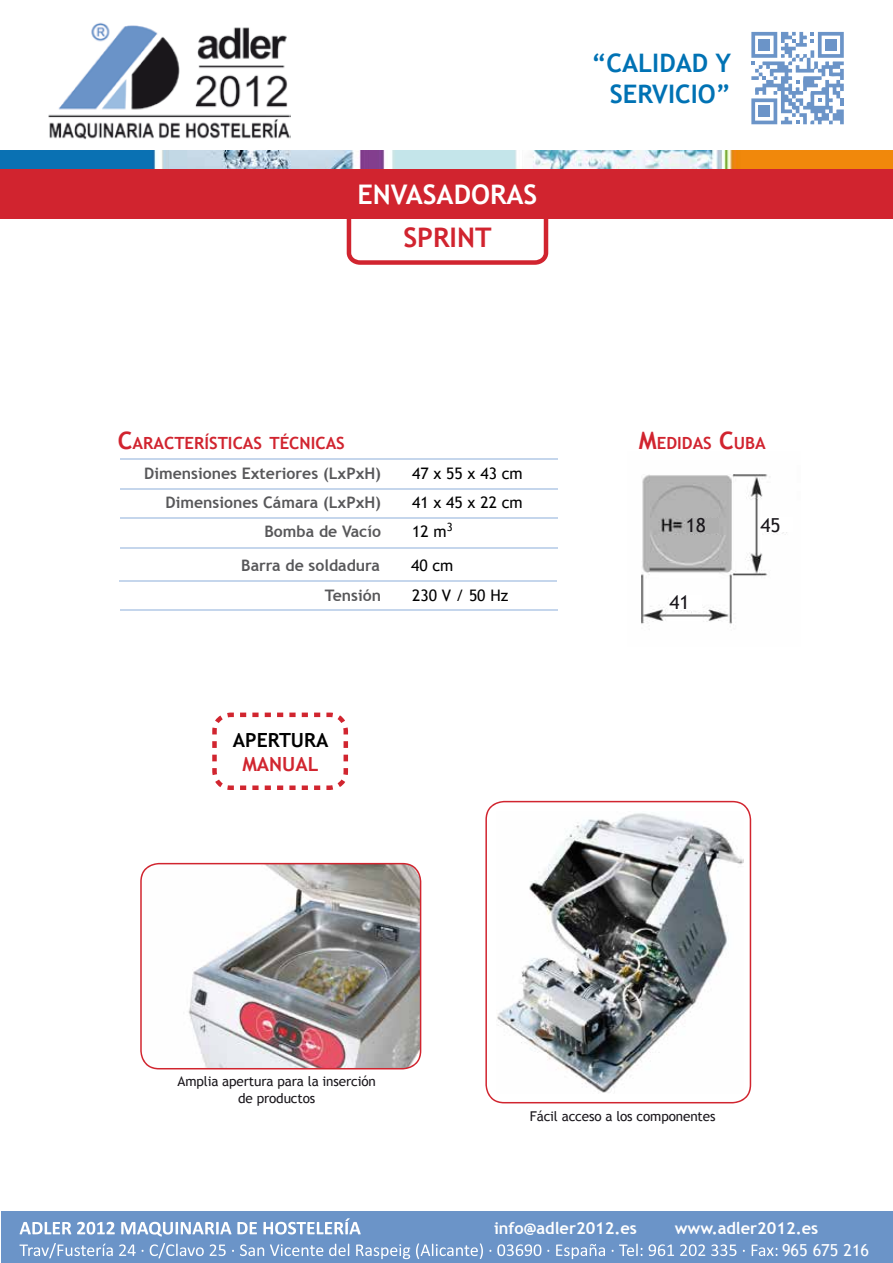
<style>
.page{position:relative;width:893px;height:1263px;background:#fff}
.page>*{position:absolute;margin:0;border:0;box-sizing:border-box;transform-origin:0 0}
.t1{font:700 27px "Trebuchet MS";color:#fff}
.t2{font:700 27px "Trebuchet MS";color:#d1242f}
.t3{font:700 25.5px/30.6px "Trebuchet MS";color:#0072b4;text-align:right}
.t4{font:700 19.5px "Trebuchet MS";color:#000}
.t5{font:700 19.5px "Trebuchet MS";color:#d1252f}
.t6{font:19.2px "Trebuchet MS";color:#1a171c}
.t7{font:700 16.8px "Trebuchet MS";color:#d1242f}
.t8{font:700 16.5px "Trebuchet MS";color:#fff}
.t9{font:16.5px "Trebuchet MS";color:#fff}
.t10{font:700 15.9px/29.1px "Trebuchet MS";color:#58585a;text-align:right}
.t11{font:15.9px/29.1px "Trebuchet MS";color:#000;text-align:justify}
.t12{font:13.5px/16.2px "Trebuchet MS";letter-spacing:-.01em;color:#1a171c;text-align:center}
.s1{font-size:24px}
</style>
<div class="page">
<svg style="left:347px;top:218px;width:201px;height:47px"></svg>
<div style="left:0;top:169px;width:893px;height:49px;background:#d1242f"></div>
<img style="left:1px;top:151px;width:892px;height:18px">
<div style="left:1px;top:1212px;width:892px;height:51px;background:#6b94c8"></div>
<svg style="left:20px;top:1222px;width:51px;height:12px"></svg>
<svg style="left:77px;top:1222px;width:38px;height:12px"></svg>
<svg style="left:121px;top:1222px;width:110px;height:14px"></svg>
<svg style="left:237px;top:1222px;width:20px;height:12px"></svg>
<svg style="left:263px;top:1218px;width:98px;height:16px"></svg>
<svg style="left:19px;top:1243px;width:94px;height:15px"></svg>
<svg style="left:119px;top:1244px;width:17px;height:12px"></svg>
<svg style="left:150px;top:1243px;width:54px;height:15px"></svg>
<svg style="left:210px;top:1244px;width:16px;height:12px"></svg>
<svg style="left:240px;top:1244px;width:24px;height:12px"></svg>
<svg style="left:270px;top:1244px;width:53px;height:12px"></svg>
<svg style="left:329px;top:1244px;width:20px;height:12px"></svg>
<svg style="left:356px;top:1244px;width:54px;height:15px"></svg>
<svg style="left:416px;top:1243px;width:67px;height:16px"></svg>
<svg style="left:497px;top:1244px;width:44px;height:12px"></svg>
<svg style="left:556px;top:1244px;width:49px;height:15px"></svg>
<svg style="left:612px;top:1244px;width:30px;height:12px"></svg>
<svg style="left:649px;top:1244px;width:25px;height:12px"></svg>
<svg style="left:680px;top:1244px;width:25px;height:12px"></svg>
<svg style="left:711px;top:1244px;width:25px;height:12px"></svg>
<svg style="left:752px;top:1244px;width:25px;height:12px"></svg>
<img style="left:48px;top:22px;width:243px;height:118px">
<svg style="left:751px;top:32px;width:93px;height:92px"></svg>
<svg style="left:485px;top:801px;width:266px;height:302px"></svg>
<img style="left:140px;top:863px;width:281px;height:206px">
<hr style="left:120px;top:609px;width:438px;height:2px;background:#c5d6ec">
<hr style="left:120px;top:547px;width:438px;height:1px;background:#c5d6ec">
<hr style="left:120px;top:488px;width:438px;height:1px;background:#c5d6ec">
<hr style="left:120px;top:517px;width:438px;height:1px;background:#c5d6ec">
<hr style="left:120px;top:458px;width:438px;height:2px;background:#c5d6ec">
<hr style="left:119px;top:580px;width:438px;height:1px;background:#c5d6ec">
<img style="left:641px;top:474px;width:146px;height:150px">
<div style="left:669px;top:595px;width:33px;height:14px;background:#fff"></div>
<div style="left:760px;top:518px;width:33px;height:14px;background:#fff"></div>
<div style="left:686px;top:518px;width:33px;height:14px;background:#afafaf"></div>
<svg style="left:212px;top:712px;width:136px;height:78px"></svg>
<h1 class="t1" style="left:358px;top:177px;width:181px">ENVASADORAS</h1>
<h1 class="t2" style="left:403px;top:221px;width:90px">SPRINT</h1>
<h2 class="t3" style="left:591px;top:48px;width:141px">“CALIDAD Y<br>SERVICIO”</h2>
<p class="t7" style="left:118px;top:432px;width:229px"><span class="s1">C</span>ARACTERÍSTICAS TÉCNICAS</p>
<p class="t7" style="left:639px;top:432px;width:128px"><span class="s1">M</span>EDIDAS <span class="s1">C</span>UBA</p>
<p class="t10" style="left:144px;top:459px;width:238px">Dimensiones Exteriores (LxPxH)<br>Dimensiones Cámara (LxPxH)<br>Bomba de Vacío</p>
<p class="t11" style="left:412px;top:459px;width:112px">47 x 55 x 43 cm 41 x 45 x 22 cm 12 m<sup>3</sup></p>
<p class="t10" style="left:241px;top:550px;width:140px">Barra de soldadura</p>
<p class="t11" style="left:411px;top:550px;width:44px">40 cm</p>
<p class="t10" style="left:325px;top:580px;width:58px">Tensión</p>
<p class="t11" style="left:412px;top:581px;width:98px">230 V / 50 Hz</p>
<p class="t4" style="left:233px;top:728px;width:97px">APERTURA</p>
<p class="t5" style="left:242px;top:752px;width:78px">MANUAL</p>
<p class="t6" style="left:686px;top:514px;width:21px">18</p>
<p class="t6" style="left:760px;top:514px;width:21px">45</p>
<p class="t6" style="left:669px;top:591px;width:21px">41</p>
<p class="t12" style="left:178px;top:1073px;width:200px">Amplia apertura para la inserción de productos</p>
<p class="t12" style="left:530px;top:1108px;width:187px">Fácil acceso a los componentes</p>
<p class="t8" style="left:494px;top:1217px;width:144px">info@adler2012.es</p>
<p class="t8" style="left:675px;top:1217px;width:145px">www.adler2012.es</p>
<p class="t9" style="left:782px;top:1240px;width:89px">965 675 216</p>
</div>
